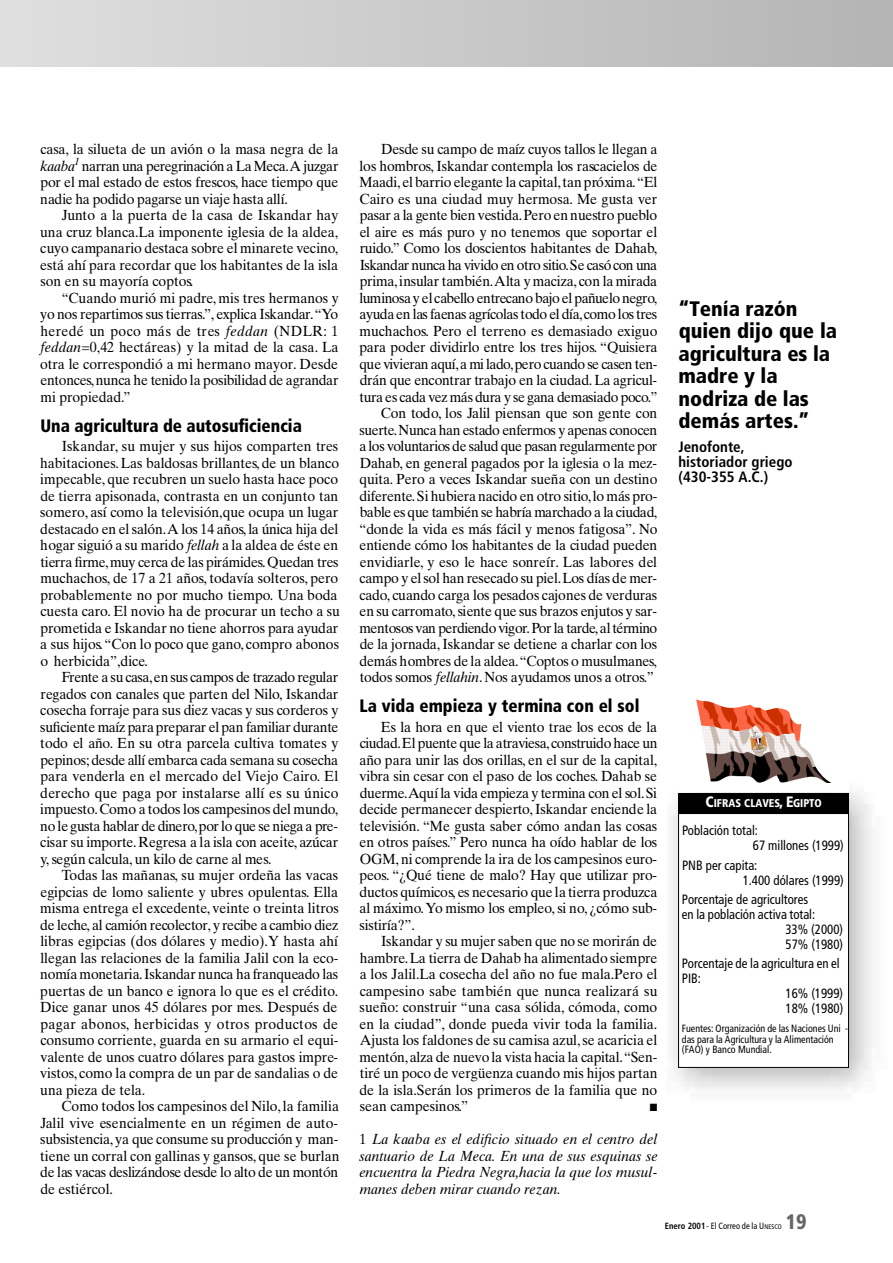
<style>
.page{position:relative;width:893px;height:1263px;background:#fff}
.page>*{position:absolute;margin:0;border:0;box-sizing:border-box;transform-origin:0 0}
.t1{font:900 condensed 21px/22.5px "Frutiger";color:#000}
.t2{font:900 condensed 21px "Frutiger";color:#666;scale:.95 1}
.t3{font:900 condensed 18px "Frutiger";color:#000;scale:.95 1}
.t4{font:700 condensed 15px/15px "Frutiger";color:#000}
.t5{font:14.7px/16.5px "Times Ten";letter-spacing:-.005em;color:#000;text-align:justify;scale:.95 1}
.t6{font:14.7px/16.5px "Times Ten";letter-spacing:-.025em;color:#000;text-align:right;scale:.95 1}
.t7{font:italic 14.7px/16.5px "Times Ten";color:#000;text-align:justify;scale:.95 1}
.t8{font:condensed 13.5px/15px "Frutiger";color:#000;scale:.95 1}
.t9{font:900 condensed 11.25px "Frutiger";color:#fff;scale:.95 1}
.t10{font:condensed 10.5px/10.5px "Frutiger";color:#000;scale:.95 1}
.t11{font:10.5px "Zapf Dingbats";color:#000;scale:.95 1}
.t12{font:condensed 9px "Frutiger";color:#000;scale:.95 1}
.s1{font-style:italic}
.s2{font-style:normal}
.s3{font-size:15px}
.s4{font-weight:700}
.s5{font-size:6.75px}
</style>
<div class="page">
<img style="left:671px;top:790px;width:201px;height:299px">
<div style="left:678px;top:691px;width:170px;height:101px;background:#fff"></div>
<img style="left:696px;top:700px;width:134px;height:83px">
<div style="left:678px;top:813px;width:170px;height:255px;background:#fff"></div>
<div style="left:678px;top:813px;width:170px;height:255px;border:1px solid #000"></div>
<div style="left:678px;top:793px;width:170px;height:21px;background:#000"></div>
<p class="t5" style="left:40px;top:142px;width:315px">c a s a , la silueta de un avión o la masa negra de la <span class="s1">k a a b a</span><sup>1</sup> narran una peregrinación a La Meca.A juzgar por el mal estado de estos frescos, hace tiempo que nadie ha podido pagarse un viaje hasta allí.</p>
<p class="t5" style="left:40px;top:208px;width:315px;text-indent:21px">Junto a la puerta de la casa de Iskandar hay una cruz blanca.La imponente iglesia de la aldea, cuyo campanario destaca sobre el minarete vecino, está ahí para recordar que los habitantes de la isla son en su mayoría coptos.</p>
<p class="t5" style="left:40px;top:291px;width:316px;text-indent:21px">“Cuando murió mi padre, mis tres hermanos y yo nos repartimos sus tierras.” , explica Iskandar.“ Yo heredé un poco más de tres <span class="s1">f e d d a n</span> ( N D L R : 1 <span class="s1">f e d d a n</span>=0,42 hectáreas) y la mitad de la casa. L a otra le correspondió a mi hermano mayor. Desde e n t o n c e s,nunca he tenido la posibilidad de agrandar mi propiedad.”</p>
<p class="t3" style="left:40px;top:418px;width:277px">Una agricultura de autosuficiencia</p>
<p class="t5" style="left:40px;top:439px;width:317px;text-align:left;text-indent:22px">Iskandar, su mujer y sus hijos comparten tres habitaciones.Las baldosas brillantes, de un blanco impecable, que recubren un suelo hasta hace poco de tierra apisonada, contrasta en un conjunto tan somero, así como la televisión,que ocupa un lugar destacado en el salón.A los 14 años, la única hija del hogar siguió a su marido <span class="s1">fellah</span> a la aldea de éste en tierra fir m e,muy cerca de las pirámides.Quedan tres muchachos, de 17 a 21 años, todavía solteros, pero probablemente no por mucho tiempo. Una boda cuesta caro. El novio ha de procurar un techo a su prometida e Iskandar no tiene ahorros para ayudar a sus hijos.“Con lo poco que gano, compro abonos o herbicida”,dice.</p>
<p class="t5" style="left:40px;top:670px;width:315px;text-indent:22px">Frente a su casa,en sus campos de trazado regular regados con canales que parten del Nilo, I s k a n d a r cosecha forraje para sus diez vacas y sus corderos y s u ficiente maíz para preparar el pan familiar durante todo el año. En su otra parcela cultiva tomates y p e p i n o s ;desde allí embarca cada semana su cosecha para venderla en el mercado del Viejo Cairo. E l derecho que paga por instalarse allí es su único i m p u e s t o.Como a todos los campesinos del mundo, no le gusta hablar de dinero,por lo que se niega a pre&shy;cisar su importe.Regresa a la isla con aceite, a z ú c a r y, según calcula, un kilo de carne al mes.</p>
<p class="t5" style="left:40px;top:868px;width:316px;text-indent:22px">Todas las mañanas, su mujer ordeña las vacas egipcias de lomo saliente y ubres opulentas. Ella misma entrega el excedente, veinte o treinta litros de leche, al camión recolector, y recibe a cambio diez libras egipcias (dos dólares y medio).Y hasta ahí llegan las relaciones de la familia Jalil con la eco&shy;nomía monetaria.Iskandar nunca ha franqueado las puertas de un banco e ignora lo que es el crédito.<br>Dice ganar unos 45 dólares por mes. Después de pagar abonos, herbicidas y otros productos de consumo corriente, guarda en su armario el equi&shy;valente de unos cuatro dólares para gastos impre&shy;vistos, como la compra de un par de sandalias o de una pieza de tela.</p>
<p class="t5" style="left:40px;top:1099px;width:316px;text-indent:21px">Como todos los campesinos del Nilo, la familia Jalil vive esencialmente en un régimen de auto&shy;s u b s i s t e n c i a , ya que consume su producción y man&shy;tiene un corral con gallinas y gansos, que se burlan de las vacas deslizándose desde lo alto de un montón de estiércol.</p>
<p class="t6" style="left:359px;top:142px;width:315px">Desde su campo de maíz cuyos tallos le llegan a<br>los hombros, Iskandar contempla los rascacielos de M a a d i , el barrio elegante la capital,tan próxima.“ E l Cairo es una ciudad muy hermosa. Me gusta ver pasar a la gente bien vestida.Pero en nuestro pueblo el aire es más puro y no tenemos que soportar el r u i d o.” Como los doscientos habitantes de Dahab, Iskandar nunca ha vivido en otro sitio.Se casó con una p r i m a ,insular también.Alta y maciza, con la mirada luminosa y el cabello entrecano bajo el pañuelo negro, ayuda en las faenas agrícolas todo el día,como los tres m u c h a c h o s. Pero el terreno es demasiado exiguo para poder dividirlo entre los tres hijos. “ Q u i s i e r a que vivieran aquí,a mi lado,pero cuando se casen ten&shy;drán que encontrar trabajo en la ciudad. La agricul&shy;tura es cada vez más dura y se gana demasiado poco.” Con todo, los Jalil piensan que son gente con<br>s u e r t e.Nunca han estado enfermos y apenas conocen a los voluntarios de salud que pasan regularmente por D a h a b, en general pagados por la iglesia o la mez&shy;q u i t a . Pero a veces Iskandar sueña con un destino d i f e r e n t e.Si hubiera nacido en otro sitio,lo más pro&shy;bable es que también se habría marchado a la ciudad, “donde la vida es más fácil y menos fatigosa”. N o entiende cómo los habitantes de la ciudad pueden e n v i d i a r l e, y eso le hace sonreír. Las labores del campo y el sol han resecado su piel.Los días de mer&shy;c a d o, cuando carga los pesados cajones de verduras en su carromato, siente que sus brazos enjutos y sar&shy;mentosos van perdiendo vigor.Por la tarde,al término de la jornada, Iskandar se detiene a charlar con los demás hombres de la aldea.“Coptos o musulmanes, todos somos <span class="s1">f e l l a h i n</span>. Nos ayudamos unos a otros.”</p>
<p class="t3" style="left:359px;top:699px;width:296px">La vida empieza y termina con el sol</p>
<p class="t5" style="left:359px;top:720px;width:315px;text-indent:22px">Es la hora en que el viento trae los ecos de la c i u d a d .El puente que la atraviesa,construido hace un año para unir las dos orillas, en el sur de la capital, vibra sin cesar con el paso de los coches. Dahab se d u e r m e.Aquí la vida empieza y termina con el sol.S i decide permanecer despierto, Iskandar enciende la t e l e v i s i ó n . “Me gusta saber cómo andan las cosas en otros países.” Pero nunca ha oído hablar de los O G M , ni comprende la ira de los campesinos euro&shy;p e o s. “¿Qué tiene de malo? Hay que utilizar pro&shy;ductos químicos, es necesario que la tierra produzca al máximo.Yo mismo los empleo, si no, ¿cómo sub&shy;s i s t i r í a ? ” .</p>
<p class="t5" style="left:359px;top:934px;width:315px;text-indent:21px">Iskandar y su mujer saben que no se morirán de h a m b r e.La tierra de Dahab ha alimentado siempre a los Jalil.La cosecha del año no fue mala.Pero el campesino sabe también que nunca realizará su s u e ñ o : construir “una casa sólida, c ó m o d a , c o m o en la ciudad”, donde pueda vivir toda la familia.<br>Ajusta los faldones de su camisa azul, se acaricia el m e n t ó n , alza de nuevo la vista hacia la capital.“ S e n&shy;tiré un poco de vergüenza cuando mis hijos partan de la isla.Serán los primeros de la familia que no sean campesinos.”</p>
<p class="t11" style="left:649px;top:1102px;width:9px">■</p>
<p class="t7" style="left:359px;top:1132px;width:315px"><span class="s2">1</span> La kaaba es el edificio situado en el centro del santuario de La Meca. En una de sus esquinas se encuentra la Piedra Negra,hacia la que los musul&shy;manes deben mirar cuando rezan.</p>
<h1 class="t1" style="left:678px;top:299px;width:160px">“Tenía razón quien dijo que la agricultura es la madre y la nodriza de las demás artes.”</h1>
<p class="t4" style="left:678px;top:440px;width:115px">Jenofonte, historiador griego (430-355 A.C.)</p>
<p class="t9" style="left:705px;top:799px;width:124px"><span class="s3">C</span>IFRAS CLAVES<span class="s3">, E</span>GIPTO</p>
<p class="t8" style="left:752px;top:824px;width:97px;text-indent:-71px">Población total:<br>67 millones (1999)</p>
<p class="t8" style="left:742px;top:859px;width:108px;text-indent:-61px">PNB per capita:<br>1.400 dólares (1999)</p>
<p class="t8" style="left:681px;top:893px;width:134px">Porcentaje de agricultores</p>
<p class="t8" style="left:682px;top:908px;width:142px">en la población activa total:</p>
<p class="t8" style="left:785px;top:923px;width:62px">33% (2000)</p>
<p class="t8" style="left:785px;top:938px;width:62px">57% (1980)</p>
<p class="t8" style="left:681px;top:957px;width:168px">Porcentaje de la agricultura en el</p>
<p class="t8" style="left:681px;top:972px;width:22px">PIB:</p>
<p class="t8" style="left:785px;top:987px;width:62px">16% (1999)</p>
<p class="t8" style="left:785px;top:1002px;width:62px">18% (1980)</p>
<p class="t10" style="left:681px;top:1024px;width:176px">Fuentes: Organización de las Naciones Uni - das para la Agricultura y la Alimentación (FAO) y Banco Mundial.</p>
<p class="t12" style="left:664px;top:1222px;width:124px"><span class="s4">Enero 2001</span> - El Correo de la U<span class="s5">NESCO</span></p>
<h1 class="t2" style="left:785px;top:1214px;width:23px">19</h1>
</div>
